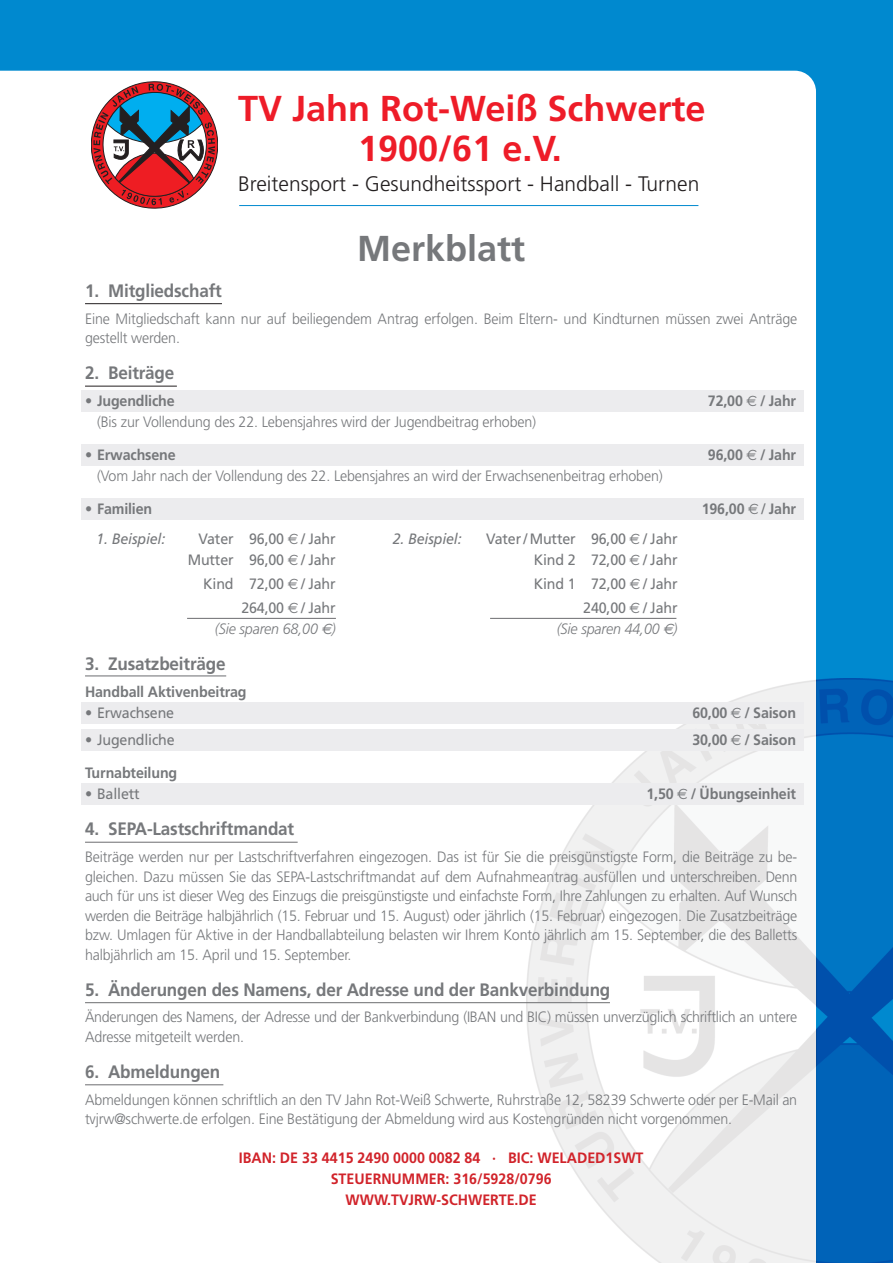
<style>
.page{position:relative;width:893px;height:1263px;background:#0089cf}
.page>*{position:absolute;margin:0;border:0;box-sizing:border-box;transform-origin:0 0}
.t1{font:700 36px/40.5px "Frutiger";color:#ee1c28}
.t2{font:700 36px "Frutiger";color:#76787b}
.t3{font:300 21px "Frutiger";color:#231f20}
.t4{font:700 18px "Frutiger";letter-spacing:-.01em;color:#76787b;scale:.95 1}
.t5{font:300 15px/19.5px "Frutiger";letter-spacing:-.01em;color:#76787b;scale:.95 1}
.t6{font:15px "Frutiger";letter-spacing:-.01em;color:#76787b;scale:.95 1}
.t7{font:700 15px "Frutiger";letter-spacing:-.01em;color:#76787b;scale:.95 1}
.t8{font:700 15px/21px "Frutiger";color:#d1232a;text-align:center;scale:.95 1}
.t9{font:italic 300 15px "Frutiger";letter-spacing:-.01em;color:#76787b;scale:.95 1}
.t10{font:italic 15px "Frutiger";letter-spacing:-.01em;color:#76787b;scale:.95 1}
.s1{font-weight:400}
.s2{font-family:"Euro Sans";font-weight:400}
.s3{font-family:"Euro Sans"}
</style>
<div class="page">
<div style="left:0;top:71px;width:816px;height:1192px;background:#fff"></div>
<img style="left:527px;top:678px;width:366px;height:585px">
<div style="left:81px;top:783px;width:722px;height:21px;background:#ececee"></div>
<div style="left:81px;top:702px;width:722px;height:21px;background:#ececee"></div>
<div style="left:81px;top:498px;width:722px;height:21px;background:#ececee"></div>
<div style="left:81px;top:445px;width:722px;height:21px;background:#ececee"></div>
<div style="left:81px;top:391px;width:722px;height:21px;background:#ececee"></div>
<hr style="left:85px;top:386px;width:92px;height:1px;background:#231f20">
<hr style="left:85px;top:842px;width:213px;height:1px;background:#6c6d70">
<hr style="left:85px;top:1002px;width:525px;height:1px;background:#6c6d70">
<hr style="left:85px;top:1084px;width:138px;height:1px;background:#6c6d70">
<svg style="left:91px;top:82px;width:127px;height:126px;background:#a37a85"></svg>
<hr style="left:239px;top:205px;width:459px;height:1px;background:#0089cf">
<hr style="left:85px;top:675px;width:141px;height:1px;background:#6c6d70">
<div style="left:81px;top:729px;width:722px;height:22px;background:#ececee"></div>
<hr style="left:85px;top:303px;width:137px;height:1px;background:#231f20">
<hr style="left:187px;top:618px;width:149px;height:1px;background:#6c6d70">
<hr style="left:490px;top:618px;width:186px;height:1px;background:#6c6d70">
<h1 class="t1" style="left:358px;top:87px;width:349px;text-indent:-120px">TV Jahn Rot-Weiß Schwerte<br>1900/61 e.V.</h1>
<h2 class="t3" style="left:238px;top:172px;width:463px">Breitensport - Gesundheitssport - Handball - Turnen</h2>
<h1 class="t2" style="left:357px;top:227px;width:170px">Merkblatt</h1>
<p class="t4" style="left:85px;top:280px;width:145px">1. Mitgliedschaft</p>
<p class="t5" style="left:85px;top:309px;width:751px">Eine Mitgliedschaft kann nur auf beiliegendem Antrag erfolgen. Beim Eltern- und Kindturnen müssen zwei Anträge gestellt werden.</p>
<p class="t4" style="left:85px;top:362px;width:96px">2. Beiträge</p>
<p class="t7" style="left:85px;top:392px;width:96px"><span class="s1">•</span> Jugendliche</p>
<p class="t7" style="left:708px;top:392px;width:94px">72,00 <span class="s2">R</span> / Jahr</p>
<p class="t5" style="left:97px;top:412px;width:464px">(Bis zur Vollendung des 22. Lebensjahres wird der Jugendbeitrag erhoben)</p>
<p class="t7" style="left:85px;top:446px;width:97px"><span class="s1">•</span> Erwachsene</p>
<p class="t7" style="left:708px;top:446px;width:94px">96,00 <span class="s2">R</span> / Jahr</p>
<p class="t5" style="left:97px;top:466px;width:597px">(Vom Jahr nach der Vollendung des 22. Lebensjahres an wird der Erwachsenenbeitrag erhoben)</p>
<p class="t7" style="left:85px;top:500px;width:72px"><span class="s1">•</span> Familien</p>
<p class="t7" style="left:702px;top:500px;width:101px">196,00 <span class="s2">R</span> <span class="s1">/</span> Jahr</p>
<p class="t10" style="left:96px;top:530px;width:74px">1. Beispiel:</p>
<p class="t6" style="left:199px;top:530px;width:146px">Vater 96,00 <span class="s3">R</span> / Jahr</p>
<p class="t10" style="left:393px;top:530px;width:74px">2. Beispiel:</p>
<p class="t6" style="left:486px;top:530px;width:203px">Vater / Mutter 96,00 <span class="s3">R</span> / Jahr</p>
<p class="t6" style="left:188px;top:551px;width:157px">Mutter 96,00 <span class="s3">R</span> / Jahr</p>
<p class="t6" style="left:534px;top:551px;width:153px">Kind 2 72,00 <span class="s3">R</span> / Jahr</p>
<p class="t6" style="left:203px;top:575px;width:141px">Kind 72,00 <span class="s3">R</span> / Jahr</p>
<p class="t6" style="left:534px;top:575px;width:153px">Kind 1 72,00 <span class="s3">R</span> / Jahr</p>
<p class="t6" style="left:241px;top:599px;width:101px">264,00 <span class="s3">R</span> / Jahr</p>
<p class="t6" style="left:583px;top:599px;width:101px">240,00 <span class="s3">R</span> / Jahr</p>
<p class="t9" style="left:215px;top:621px;width:129px">(Sie sparen 68,00 <span class="s2">r</span>)</p>
<p class="t9" style="left:557px;top:621px;width:129px">(Sie sparen 44,00 <span class="s2">r</span>)</p>
<p class="t4" style="left:85px;top:653px;width:149px">3. Zusatzbeiträge</p>
<p class="t7" style="left:85px;top:683px;width:172px">Handball Aktivenbeitrag</p>
<p class="t6" style="left:85px;top:704px;width:95px">• Erwachsene</p>
<p class="t7" style="left:692px;top:704px;width:111px">60,00 <span class="s2">R</span> / Saison</p>
<p class="t6" style="left:85px;top:731px;width:96px">• Jugendliche</p>
<p class="t7" style="left:692px;top:731px;width:111px">30,00 <span class="s2">R</span> / Saison</p>
<p class="t7" style="left:85px;top:764px;width:99px">Turnabteilung</p>
<p class="t6" style="left:85px;top:785px;width:59px">• Ballett</p>
<p class="t7" style="left:646px;top:785px;width:159px">1,50 <span class="s2">R</span> / Übungseinheit</p>
<p class="t4" style="left:85px;top:818px;width:222px">4. SEPA-Lastschriftmandat</p>
<p class="t5" style="left:85px;top:847px;width:751px;text-align:justify">Beiträge werden nur per Lastschriftverfahren eingezogen. Das ist für Sie die preisgünstigste Form, die Beiträge zu be&shy;gleichen. Dazu müssen Sie das SEPA-Lastschriftmandat auf dem Aufnahmeantrag ausfüllen und unterschreiben. Denn auch für uns ist dieser Weg des Einzugs die preisgünstigste und einfachste Form, Ihre Zahlungen zu erhalten. Auf Wunsch werden die Beiträge halbjährlich (15. Februar und 15. August) oder jährlich (15. Februar) eingezogen. Die Zusatzbeiträge bzw. Umlagen für Aktive in der Handballabteilung belasten wir Ihrem Konto jährlich am 15. September, die des Balletts halbjährlich am 15. April und 15. September.</p>
<p class="t4" style="left:85px;top:979px;width:554px">5. Änderungen des Namens, der Adresse und der Bankverbindung</p>
<p class="t5" style="left:85px;top:1007px;width:751px">Änderungen des Namens, der Adresse und der Bankverbindung (IBAN und BIC) müssen unverzüglich schriftlich an untere<br>Adresse mitgeteilt werden.</p>
<p class="t4" style="left:85px;top:1061px;width:144px">6. Abmeldungen</p>
<p class="t5" style="left:85px;top:1090px;width:751px">Abmeldungen können schriftlich an den TV Jahn Rot-Weiß Schwerte, Ruhrstraße 12, 58239 Schwerte oder per E-Mail an tvjrw@schwerte.de erfolgen. Eine Bestätigung der Abmeldung wird aus Kostengründen nicht vorgenommen.</p>
<p class="t8" style="left:239px;top:1147px;width:428px">IBAN: DE 33 4415 2490 0000 0082 84 · BIC: WELADED1SWT<br>STEUERNUMMER: 316/5928/0796<br>WWW.TVJRW-SCHWERTE.DE</p>
</div>
